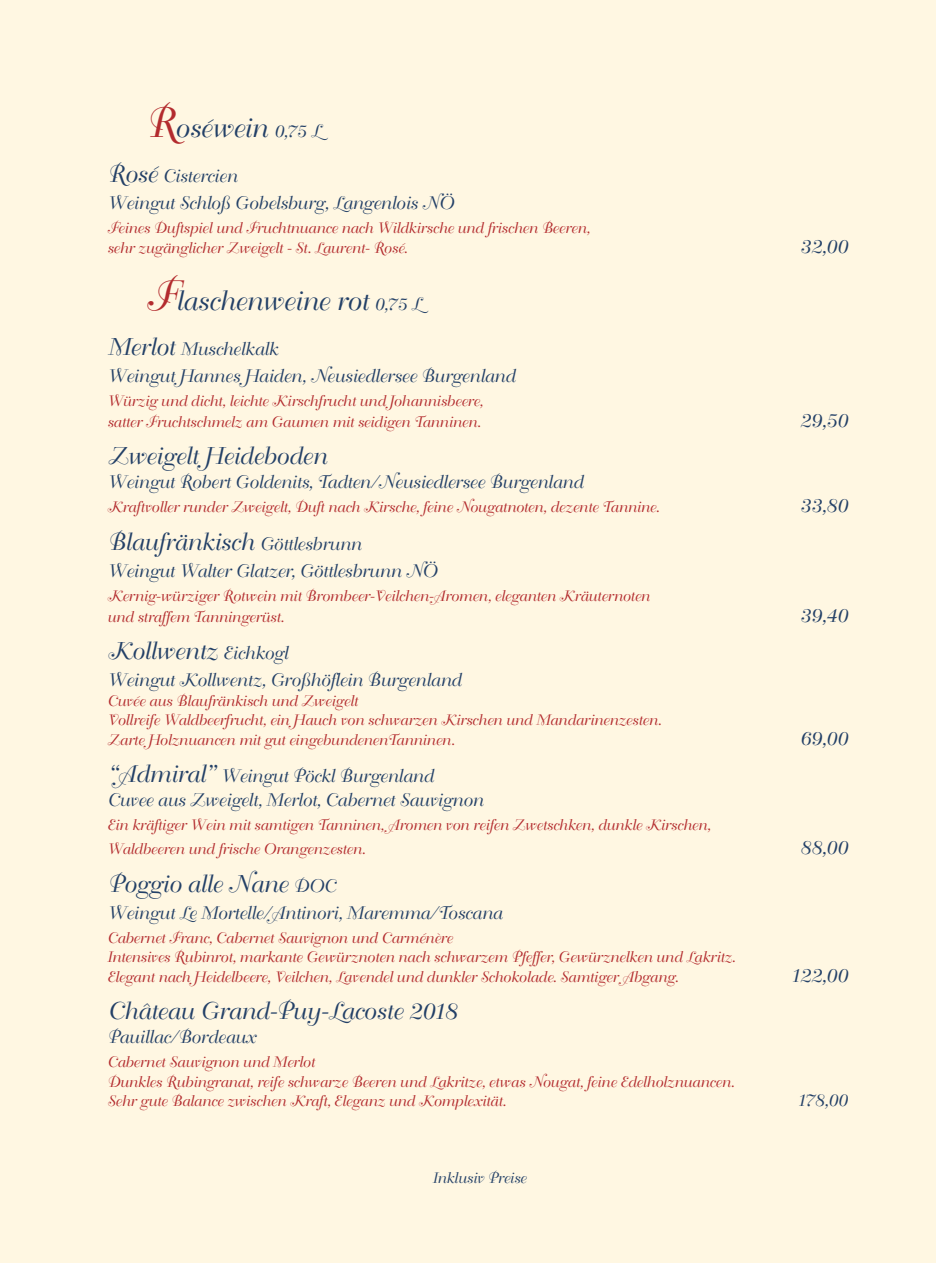
<style>
.page{position:relative;width:936px;height:1263px;background:#fff}
.page>*{position:absolute;margin:0;border:0;box-sizing:border-box;transform-origin:0 0}
.t1{font:27px "Bellevue BQ";color:#234067}
.t2{font:24px "Bellevue BQ";color:#234067}
.t3{font:20.1px "Bellevue BQ";color:#234067}
.t4{font:18px/27px "Bellevue BQ";color:#234067}
.t5{font:15px/19.5px "Bellevue BQ";color:#b32b2e}
.t6{font:15px "Bellevue BQ";color:#234067}
.s1{font-size:42px;color:#b32b2e}
.s2{font-size:18px}
.s3{font-size:24px}
</style>
<div class="page">
<div style="left:0;top:0;width:935px;height:1263px;background:#fff7e2"></div>
<h1 class="t1" style="left:144px;top:113px;width:178px"><span class="s1">R</span>oséwein <span class="s2">0,75 L</span></h1>
<p class="t4" style="left:106px;top:163px;width:348px"><span class="s3">Rosé</span> Cistercien<br>Weingut Schloß Gobelsburg, Langenlois NÖ</p>
<p class="t5" style="left:106px;top:219px;width:484px">Feines Duftspiel und Fruchtnuance nach Wildkirsche und frischen Beeren, sehr zugänglicher Zweigelt - St. Laurent- Rosé.</p>
<h1 class="t1" style="left:144px;top:286px;width:278px"><span class="s1">F</span>laschenweine rot <span class="s2">0,75 L</span></h1>
<p class="t4" style="left:106px;top:336px;width:409px"><span class="s3">Merlot</span> Muschelkalk<br>Weingut Hannes Haiden, Neusiedlersee Burgenland</p>
<p class="t5" style="left:106px;top:391px;width:377px;line-height:21px">Würzig und dicht, leichte Kirschfrucht und Johannisbeere, satter Fruchtschmelz am Gaumen mit seidigen Tanninen.</p>
<h3 class="t3" style="left:798px;top:235px;width:49px">32,00</h3>
<h3 class="t3" style="left:798px;top:409px;width:49px">29,50</h3>
<h2 class="t2" style="left:106px;top:443px;width:221px">Zweigelt Heideboden</h2>
<p class="t4" style="left:106px;top:469px;width:477px">Weingut Robert Goldenits, Tadten/Neusiedlersee Burgenland</p>
<p class="t5" style="left:106px;top:498px;width:553px">Kraftvoller runder Zweigelt, Duft nach Kirsche, feine Nougatnoten, dezente Tannine.</p>
<h3 class="t3" style="left:798px;top:494px;width:49px">33,80</h3>
<h2 class="t2" style="left:106px;top:528px;width:255px">Blaufränkisch <span class="s2">Göttlesbrunn</span></h2>
<p class="t4" style="left:106px;top:558px;width:331px">Weingut Walter Glatzer, Göttlesbrunn NÖ</p>
<p class="t5" style="left:106px;top:586px;width:544px;line-height:21px">Kernig-würziger Rotwein mit Brombeer-Veilchen-Aromen, eleganten Kräuternoten und straffem Tanningerüst.</p>
<h3 class="t3" style="left:798px;top:604px;width:49px">39,40</h3>
<h2 class="t2" style="left:106px;top:638px;width:182px">Kollwentz <span class="s2">Eichkogl</span></h2>
<p class="t4" style="left:106px;top:667px;width:355px">Weingut Kollwentz, Großhöflein Burgenland</p>
<p class="t5" style="left:106px;top:691px;width:555px">Cuvée aus Blaufränkisch und Zweigelt<br>Vollreife Waldbeerfrucht, ein Hauch von schwarzen Kirschen und Mandarinenzesten.<br>Zarte Holznuancen mit gut eingebundenenTanninen.</p>
<p class="t4" style="left:106px;top:765px;width:377px;line-height:24px"><span class="s3">“Admiral”</span> Weingut Pöckl Burgenland<br>Cuvee aus Zweigelt, Merlot, Cabernet Sauvignon</p>
<p class="t5" style="left:106px;top:814px;width:604px;line-height:24px">Ein kräftiger Wein mit samtigen Tanninen, Aromen von reifen Zwetschken, dunkle Kirschen,<br>Waldbeeren und frische Orangenzesten.</p>
<h2 class="t2" style="left:106px;top:870px;width:230px">Poggio alle Nane <span class="s2">DOC</span></h2>
<p class="t4" style="left:106px;top:900px;width:396px">Weingut Le Mortelle/Antinori, Maremma/Toscana</p>
<p class="t5" style="left:106px;top:928px;width:629px">Cabernet Franc, Cabernet Sauvignon und Carménère<br>Intensives Rubinrot, markante Gewürznoten nach schwarzem Pfeffer, Gewürznelken und Lakritz.<br>Elegant nach Heidelbeere, Veilchen, Lavendel und dunkler Schokolade. Samtiger Abgang.</p>
<h2 class="t2" style="left:106px;top:998px;width:351px">Château Grand-Puy-Lacoste 2018</h2>
<p class="t4" style="left:106px;top:1024px;width:150px">Pauillac/Bordeaux</p>
<p class="t5" style="left:106px;top:1053px;width:628px">Cabernet Sauvignon und Merlot<br>Dunkles Rubingranat, reife schwarze Beeren und Lakritze, etwas Nougat, feine Edelholznuancen.<br>Sehr gute Balance zwischen Kraft, Eleganz und Komplexität.</p>
<p class="t6" style="left:431px;top:1169px;width:95px">Inklusiv Preise</p>
<h3 class="t3" style="left:798px;top:727px;width:49px">69,00</h3>
<h3 class="t3" style="left:798px;top:836px;width:49px">88,00</h3>
<h3 class="t3" style="left:789px;top:964px;width:59px">122,00</h3>
<p class="t4" style="left:795px;top:1087px;width:52px">178,00</p>
</div>
